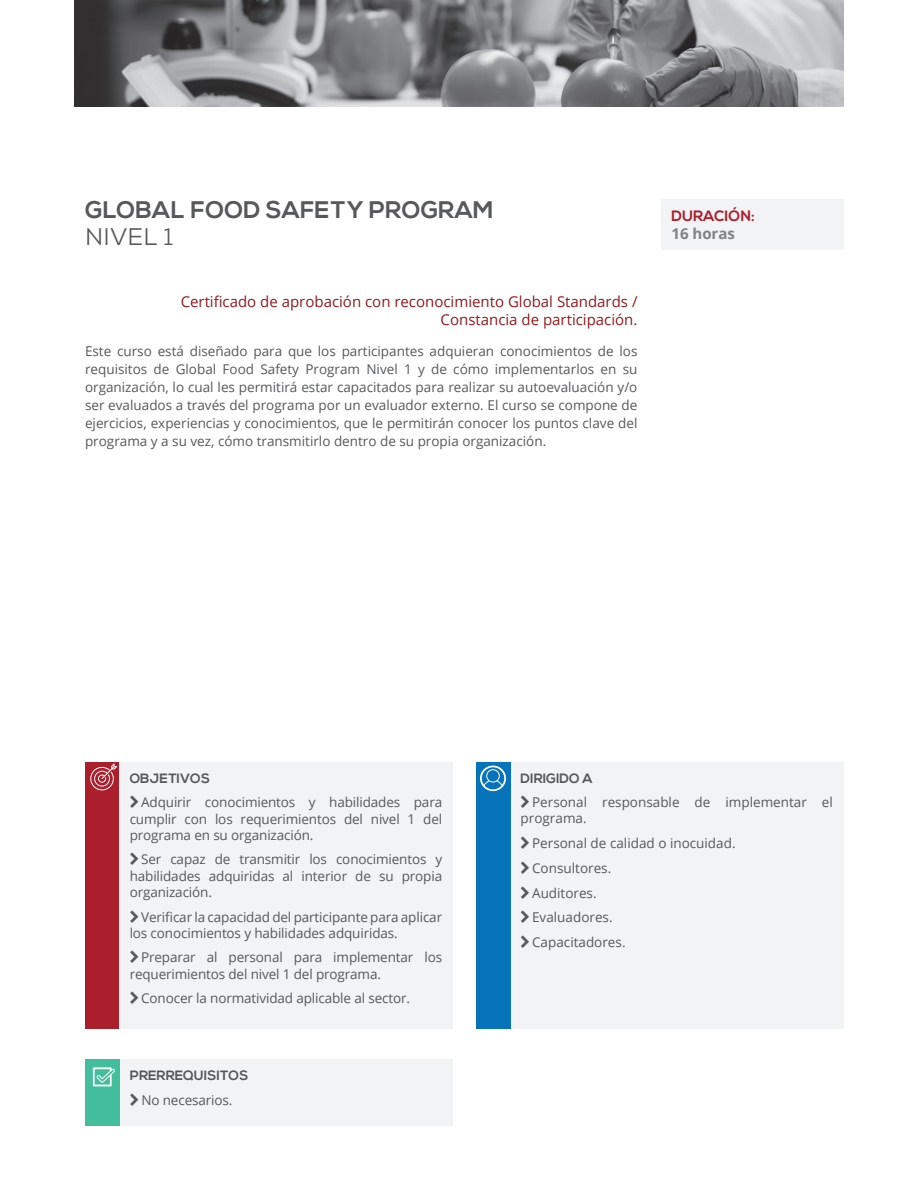
<style>
.page{position:relative;width:918px;height:1188px;background:#fff}
.page>*{position:absolute;margin:0;border:0;box-sizing:border-box;transform-origin:0 0}
.t1{font:700 24px "Nexa";letter-spacing:.01em;color:#57585a}
.t2{font:24px "Nexa";letter-spacing:.01em;color:#57585a}
.t3{font:15px "Open Sans";color:#93191d}
.Secciones{font:700 15px "Nexa";color:#ab1e2c}
.Secciones-2{font:700 15px "Open Sans";color:#808285}
.t4{font:13.5px/16.2px "Open Sans";letter-spacing:-.01em;color:#57585a;text-align:justify}
.t5{font:700 13.5px "Nexa";color:#57585a}
</style>
<div class="page">
<div style="left:661px;top:199px;width:183px;height:51px;background:#f2f3f4"></div>
<img style="left:74px;top:0;width:770px;height:106px">
<div style="left:85px;top:762px;width:34px;height:266px;background:#ab1e2c"></div>
<div style="left:119px;top:762px;width:334px;height:266px;background:#f2f3f4"></div>
<svg style="left:90px;top:763px;width:27px;height:27px"></svg>
<div style="left:510px;top:762px;width:334px;height:266px;background:#f2f3f4"></div>
<div style="left:119px;top:1060px;width:334px;height:66px;background:#f2f3f4"></div>
<div style="left:476px;top:762px;width:34px;height:266px;background:#0773bb"></div>
<div style="left:85px;top:1060px;width:34px;height:66px;background:#43be9d"></div>
<svg style="left:480px;top:766px;width:26px;height:25px"></svg>
<svg style="left:93px;top:1067px;width:22px;height:19px"></svg>
<p class="t1" style="left:85px;top:195px;width:410px">GLOBAL FOOD SAFETY PROGRAM</p>
<p class="t2" style="left:85px;top:221px;width:90px">NIVEL 1</p>
<p class="t3" style="left:181px;top:291px;width:458px">Certificado de aprobación con reconocimiento Global Standards /</p>
<p class="t3" style="left:441px;top:309px;width:198px">Constancia de participación.</p>
<p class="t4" style="left:85px;top:341px;width:554px;line-height:18px">Este curso está diseñado para que los participantes adquieran conocimientos de los requisitos de Global Food Safety Program Nivel 1 y de cómo implementarlos en su organización, lo cual les permitirá estar capacitados para realizar su autoevaluación y/o ser evaluados a través del programa por un evaluador externo. El curso se compone de ejercicios, experiencias y conocimientos, que le permitirán conocer los puntos clave del programa y a su vez, cómo transmitirlo dentro de su propia organización.</p>
<p class="Secciones" style="left:671px;top:208px;width:85px">DURACIÓN:</p>
<p class="Secciones-2" style="left:671px;top:223px;width:65px">16 horas</p>
<p class="t5" style="left:130px;top:770px;width:82px">OBJETIVOS</p>
<p class="t4" style="left:130px;top:794px;width:314px;text-indent:11px">Adquirir conocimientos y habilidades para cumplir con los requerimientos del nivel 1 del programa en su organización.</p>
<p class="t4" style="left:130px;top:851px;width:314px;text-indent:11px">Ser capaz de transmitir los conocimientos y habilidades adquiridas al interior de su propia organización.</p>
<p class="t4" style="left:130px;top:908px;width:314px;text-indent:11px">Verificar la capacidad del participante para aplicar los conocimientos y habilidades adquiridas.</p>
<p class="t4" style="left:130px;top:949px;width:314px;text-indent:11px">Preparar al personal para implementar los requerimientos del nivel 1 del programa.</p>
<p class="t4" style="left:141px;top:990px;width:270px">Conocer la normatividad aplicable al sector.</p>
<p class="t5" style="left:130px;top:1068px;width:120px">PRERREQUISITOS</p>
<p class="t4" style="left:141px;top:1092px;width:93px">No necesarios.</p>
<p class="t5" style="left:521px;top:770px;width:74px">DIRIGIDO A</p>
<p class="t4" style="left:521px;top:794px;width:314px;text-indent:11px">Personal responsable de implementar el programa.</p>
<p class="t4" style="left:532px;top:835px;width:205px">Personal de calidad o inocuidad.</p>
<p class="t4" style="left:532px;top:860px;width:81px">Consultores.</p>
<p class="t4" style="left:532px;top:884px;width:66px">Auditores.</p>
<p class="t4" style="left:532px;top:909px;width:82px">Evaluadores.</p>
<p class="t4" style="left:532px;top:934px;width:95px">Capacitadores.</p>
</div>
